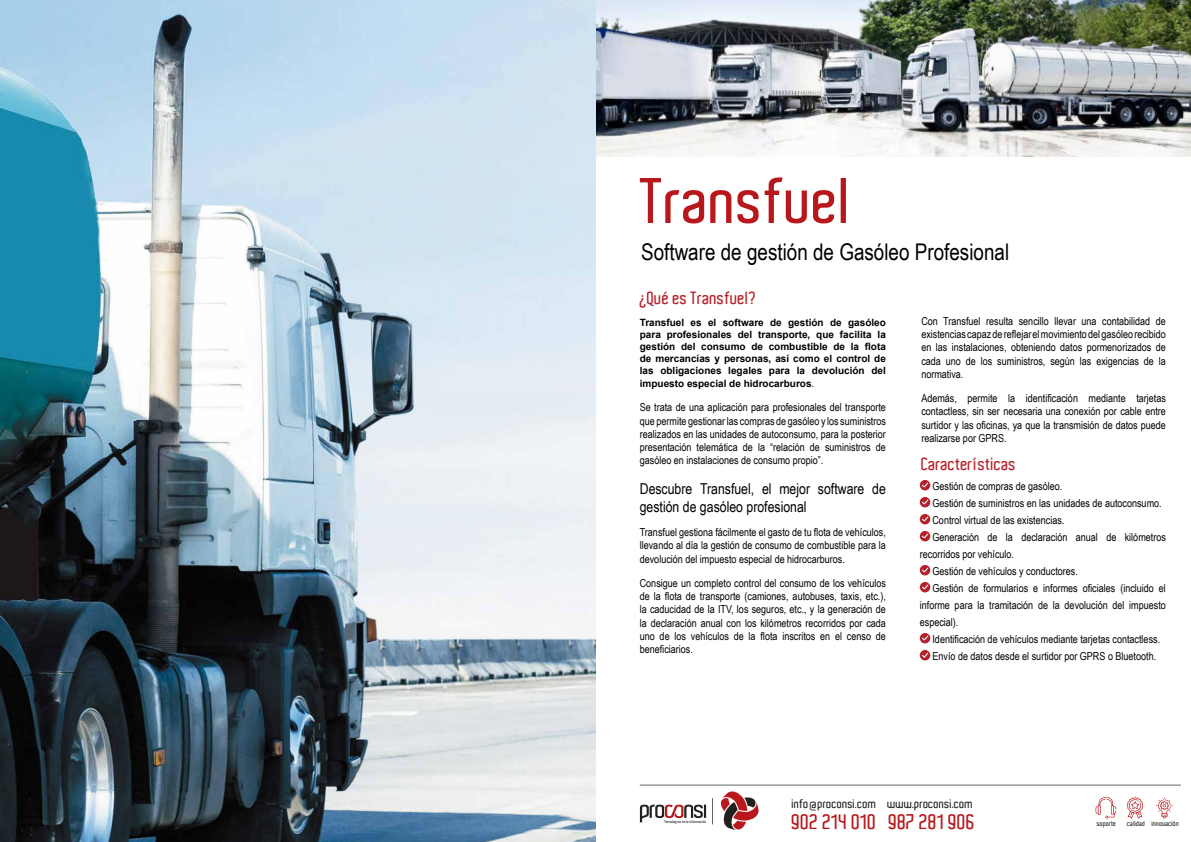
<style>
.page{position:relative;width:1191px;height:842px;background:#fff}
.page>*{position:absolute;margin:0;border:0;box-sizing:border-box;transform-origin:0 0}
.t1{font:600 62px "Aldo";color:#b8171c}
.t2{font:23px "Arial Narrow";color:#000}
.t3{font:600 20.3px "Aldo";color:#b8171c}
.t4{font:600 17px "Aldo";color:#b82029}
.t5{font:15px/18px "Arial Narrow";color:#000}
.t6{font:600 12px "Aldo";color:#21211f}
.t7{font:11px/13.2px "Arial Narrow";color:#000;text-align:justify}
.t8{font:700 10px/12px "Arial";color:#000;text-align:justify}
.t9{font:600 7px "Aldo";color:#21211f}
.t10{font:600 3.9px "Aldo";color:#211f1f}
.s1{font-family:"Arial Narrow";font-weight:400;font-size:11px}
</style>
<div class="page">
<svg style="left:640px;top:805px;width:66px;height:17px"></svg>
<svg style="left:712px;top:798px;width:1px;height:26px"></svg>
<svg style="left:720px;top:791px;width:39px;height:39px"></svg>
<hr style="left:640px;top:785px;width:540px;height:1px;background:#636466">
<svg style="left:1156px;top:797px;width:16px;height:21px"></svg>
<svg style="left:1127px;top:797px;width:16px;height:22px"></svg>
<svg style="left:1095px;top:797px;width:21px;height:22px"></svg>
<div style="left:919px;top:480px;width:11px;height:10px;background:#b82029;border-radius:50%"></div>
<svg style="left:920px;top:482px;width:9px;height:6px"></svg>
<div style="left:919px;top:497px;width:11px;height:10px;background:#b82029;border-radius:50%"></div>
<svg style="left:920px;top:499px;width:9px;height:6px"></svg>
<div style="left:919px;top:514px;width:11px;height:10px;background:#b82029;border-radius:50%"></div>
<svg style="left:920px;top:516px;width:9px;height:6px"></svg>
<div style="left:919px;top:531px;width:11px;height:10px;background:#b82029;border-radius:50%"></div>
<svg style="left:920px;top:533px;width:9px;height:6px"></svg>
<div style="left:919px;top:565px;width:11px;height:10px;background:#b82029;border-radius:50%"></div>
<svg style="left:920px;top:567px;width:9px;height:6px"></svg>
<div style="left:919px;top:582px;width:11px;height:10px;background:#b82029;border-radius:50%"></div>
<svg style="left:920px;top:584px;width:9px;height:6px"></svg>
<div style="left:919px;top:633px;width:11px;height:10px;background:#b82029;border-radius:50%"></div>
<svg style="left:920px;top:635px;width:9px;height:6px"></svg>
<div style="left:919px;top:650px;width:11px;height:10px;background:#b82029;border-radius:50%"></div>
<svg style="left:920px;top:652px;width:9px;height:7px"></svg>
<img style="left:595px;top:0;width:596px;height:156px">
<img style="left:0;top:0;width:595px;height:842px">
<h1 class="t1" style="left:641px;top:166px;width:212px">Transfuel</h1>
<h2 class="t2" style="left:641px;top:235px;width:369px">Software de gestión de Gasóleo Profesional</h2>
<h3 class="t4" style="left:640px;top:288px;width:118px">¿Qué es Transfuel?</h3>
<p class="t7" style="left:921px;top:314px;width:246px">Con Transfuel resulta sencillo llevar una contabilidad de existencias capaz de reflejar el movimiento del gasóleo recibido en las instalaciones, obteniendo datos pormenorizados de cada uno de los suministros, según las exigencias de la normativa.</p>
<p class="t7" style="left:921px;top:391px;width:246px">Además, permite la identificación mediante tarjetas contactless, sin ser necesaria una conexión por cable entre surtidor y las oficinas, ya que la transmisión de datos puede realizarse por GPRS.</p>
<p class="t8" style="left:640px;top:316px;width:248px">Transfuel es el software de gestión de gasóleo para profesionales del transporte, que facilita la gestión del consumo de combustible de la flota de mercancías y personas, así como el control de las obligaciones legales para la devolución del</p>
<p class="t8" style="left:640px;top:378px;width:176px">impuesto especial de hidrocarburos<span class="s1">.</span></p>
<p class="t7" style="left:640px;top:400px;width:248px">Se trata de una aplicación para profesionales del transporte que permite gestionar las compras de gasóleo y los suministros realizados en las unidades de autoconsumo, para la posterior presentación telemática de la “relación de suministros de gasóleo en instalaciones de consumo propio”.</p>
<h3 class="t5" style="left:640px;top:479px;width:248px">Descubre Transfuel, el mejor software de gestión de gasóleo profesional</h3>
<p class="t7" style="left:640px;top:525px;width:248px">Transfuel gestiona fácilmente el gasto de tu flota de vehículos, llevando al día la gestión de consumo de combustible para la devolución del impuesto especial de hidrocarburos.</p>
<p class="t7" style="left:640px;top:576px;width:248px">Consigue un completo control del consumo de los vehículos de la flota de transporte (camiones, autobuses, taxis, etc.), la caducidad de la ITV, los seguros, etc., y la generación de la declaración anual con los kilómetros recorridos por cada uno de los vehículos de la flota inscritos en el censo de beneficiarios.</p>
<h3 class="t4" style="left:921px;top:455px;width:96px">Características</h3>
<p class="t7" style="left:932px;top:479px;width:131px">Gestión de compras de gasóleo.</p>
<p class="t7" style="left:932px;top:496px;width:231px">Gestión de suministros en las unidades de autoconsumo.</p>
<p class="t7" style="left:932px;top:513px;width:133px">Control virtual de las existencias.</p>
<p class="t7" style="left:932px;top:530px;width:235px">Generación de la declaración anual de kilómetros</p>
<p class="t7" style="left:919px;top:547px;width:96px">recorridos por vehículo.</p>
<p class="t7" style="left:932px;top:564px;width:147px">Gestión de vehículos y conductores.</p>
<p class="t7" style="left:932px;top:581px;width:235px">Gestión de formularios e informes oficiales (incluido el</p>
<p class="t7" style="left:919px;top:598px;width:248px">informe para la tramitación de la devolución del impuesto</p>
<p class="t7" style="left:919px;top:615px;width:40px">especial).</p>
<p class="t7" style="left:932px;top:632px;width:229px">Identificación de vehículos mediante tarjetas contactless.</p>
<p class="t7" style="left:932px;top:649px;width:225px">Envío de datos desde el surtidor por GPRS o Bluetooth.</p>
<p class="t10" style="left:664px;top:819px;width:43px">Tecnologías de la Información</p>
<p class="t6" style="left:792px;top:797px;width:86px">info@proconsi.com</p>
<h3 class="t3" style="left:792px;top:810px;width:185px">902 214 010 987 281 906</h3>
<p class="t6" style="left:887px;top:797px;width:87px">www.proconsi.com</p>
<p class="t9" style="left:1096px;top:820px;width:21px">soporte</p>
<p class="t9" style="left:1127px;top:820px;width:53px">calidad innovación</p>
</div>
